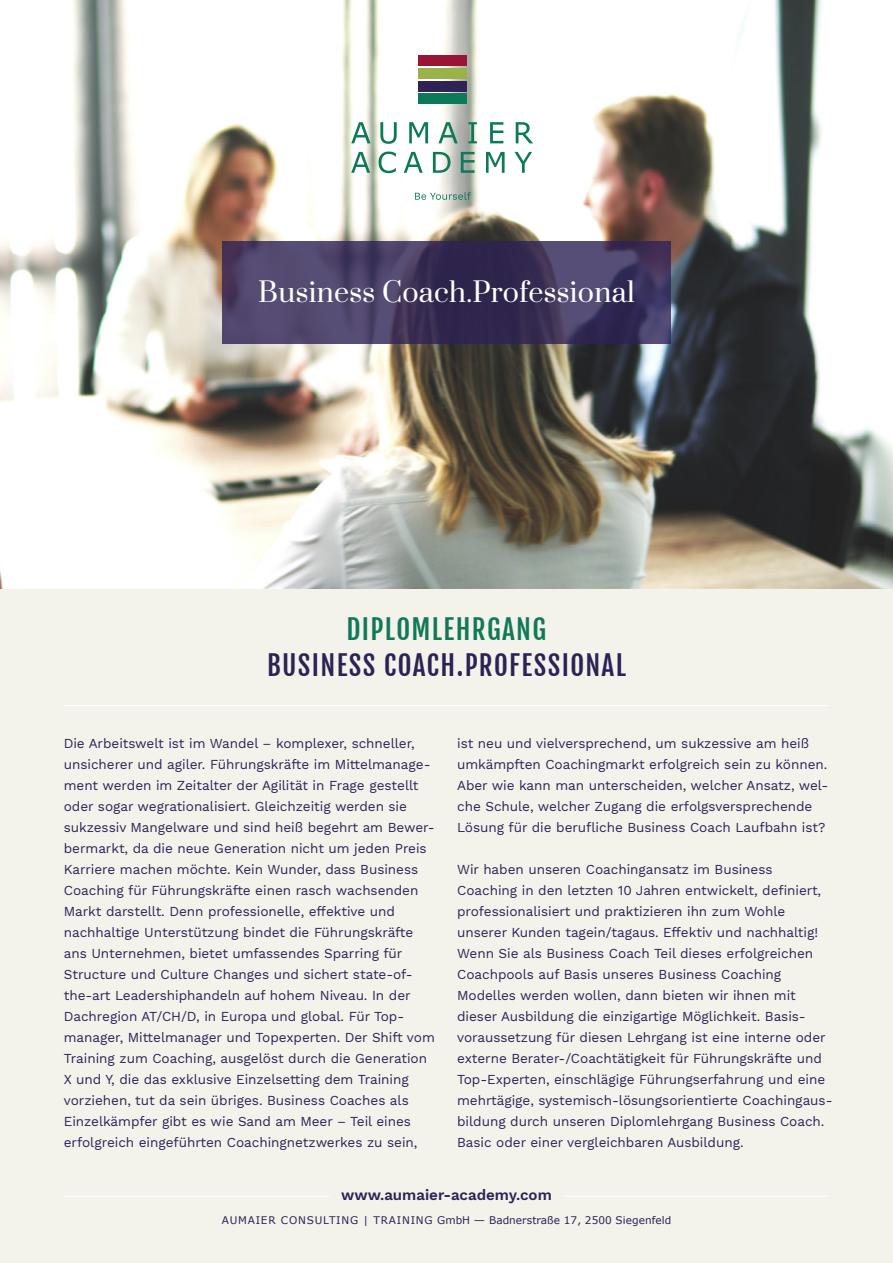
<style>
.page{position:relative;width:893px;height:1263px;background:#fff}
.page>*{position:absolute;margin:0;border:0;box-sizing:border-box;transform-origin:0 0}
.t1{font:27px "Prata";letter-spacing:.01em;color:#fff}
.t2{font:27px "Fjalla One";letter-spacing:.05em;color:#2e2255}
.t3{font:27px "Fjalla One";letter-spacing:.05em;color:#127958}
.t4{font:600 15px "Work Sans";color:#2e2255}
.t5{font:13.5px/21px "Work Sans";letter-spacing:-.005em;color:#2e2255}
.t6{font:10.5px "Verdana";letter-spacing:.005em;color:#2e2255}
</style>
<div class="page">
<div style="left:0;top:588px;width:893px;height:675px;background:#f3f2eb"></div>
<img style="left:0;top:0;width:893px;height:588px">
<svg style="left:222px;top:241px;width:449px;height:102px;background:#443960"></svg>
<hr style="left:64px;top:705px;width:765px;height:1px;background:#fff">
<hr style="left:64px;top:1196px;width:266px;height:1px;background:#fff">
<hr style="left:563px;top:1196px;width:266px;height:1px;background:#fff">
<svg style="left:351px;top:122px;width:182px;height:22px"></svg>
<svg style="left:351px;top:152px;width:19px;height:21px"></svg>
<svg style="left:379px;top:151px;width:17px;height:22px"></svg>
<svg style="left:404px;top:152px;width:19px;height:21px"></svg>
<svg style="left:433px;top:152px;width:18px;height:21px"></svg>
<svg style="left:461px;top:152px;width:14px;height:21px"></svg>
<svg style="left:486px;top:152px;width:19px;height:21px"></svg>
<svg style="left:515px;top:152px;width:17px;height:21px"></svg>
<svg style="left:415px;top:192px;width:56px;height:8px"></svg>
<div style="left:418px;top:93px;width:49px;height:11px;background:#0c7959"></div>
<div style="left:418px;top:81px;width:49px;height:10px;background:#302255"></div>
<div style="left:418px;top:68px;width:49px;height:11px;background:#9bb24a"></div>
<div style="left:418px;top:55px;width:49px;height:11px;background:#9a1535"></div>
<h1 class="t1" style="left:258px;top:275px;width:378px">Business Coach.Professional</h1>
<h1 class="t3" style="left:347px;top:613px;width:201px">DIPLOMLEHRGANG</h1>
<h1 class="t2" style="left:267px;top:649px;width:360px">BUSINESS COACH.PROFESSIONAL</h1>
<p class="t5" style="left:64px;top:733px;width:373px">Die Arbeitswelt ist im Wandel – komplexer, schneller, unsicherer und agiler. Führungskräfte im Mittelmanage&shy;ment werden im Zeitalter der Agilität in Frage gestellt oder sogar wegrationalisiert. Gleichzeitig werden sie sukzessiv Mangelware und sind heiß begehrt am Bewer&shy;bermarkt, da die neue Generation nicht um jeden Preis Karriere machen möchte. Kein Wunder, dass Business Coaching für Führungskräfte einen rasch wachsenden Markt darstellt. Denn professionelle, effektive und nachhaltige Unterstützung bindet die Führungskräfte ans Unternehmen, bietet umfassendes Sparring für Structure und Culture Changes und sichert state-of&shy;the-art Leadershiphandeln auf hohem Niveau. In der Dachregion AT/CH/D, in Europa und global. Für Top&shy;manager, Mittelmanager und Topexperten. Der Shift vom Training zum Coaching, ausgelöst durch die Generation X und Y, die das exklusive Einzelsetting dem Training vorziehen, tut da sein übriges. Business Coaches als Einzelkämpfer gibt es wie Sand am Meer – Teil eines erfolgreich eingeführten Coachingnetzwerkes zu sein,</p>
<p class="t5" style="left:457px;top:733px;width:373px">ist neu und vielversprechend, um sukzessive am heiß umkämpften Coachingmarkt erfolgreich sein zu können.<br>Aber wie kann man unterscheiden, welcher Ansatz, wel&shy;che Schule, welcher Zugang die erfolgsversprechende Lösung für die berufliche Business Coach Laufbahn ist?</p>
<p class="t5" style="left:457px;top:859px;width:377px">Wir haben unseren Coachingansatz im Business Coaching in den letzten 10 Jahren entwickelt, definiert, professionalisiert und praktizieren ihn zum Wohle unserer Kunden tagein/tagaus. Effektiv und nachhaltig!<br>Wenn Sie als Business Coach Teil dieses erfolgreichen Coachpools auf Basis unseres Business Coaching Modelles werden wollen, dann bieten wir ihnen mit dieser Ausbildung die einzigartige Möglichkeit. Basis&shy;voraussetzung für diesen Lehrgang ist eine interne oder externe Berater-/Coachtätigkeit für Führungskräfte und Top-Experten, einschlägige Führungserfahrung und eine mehrtägige, systemisch-lösungsorientierte Coachingaus&shy;bildung durch unseren Diplomlehrgang Business Coach.<br>Basic oder einer vergleichbaren Ausbildung.</p>
<p class="t4" style="left:341px;top:1186px;width:212px">www.aumaier-academy.com</p>
<p class="t6" style="left:222px;top:1214px;width:451px">AUMAIER CONSULTING | TRAINING GmbH –– Badnerstraße 17, 2500 Siegenfeld</p>
</div>
